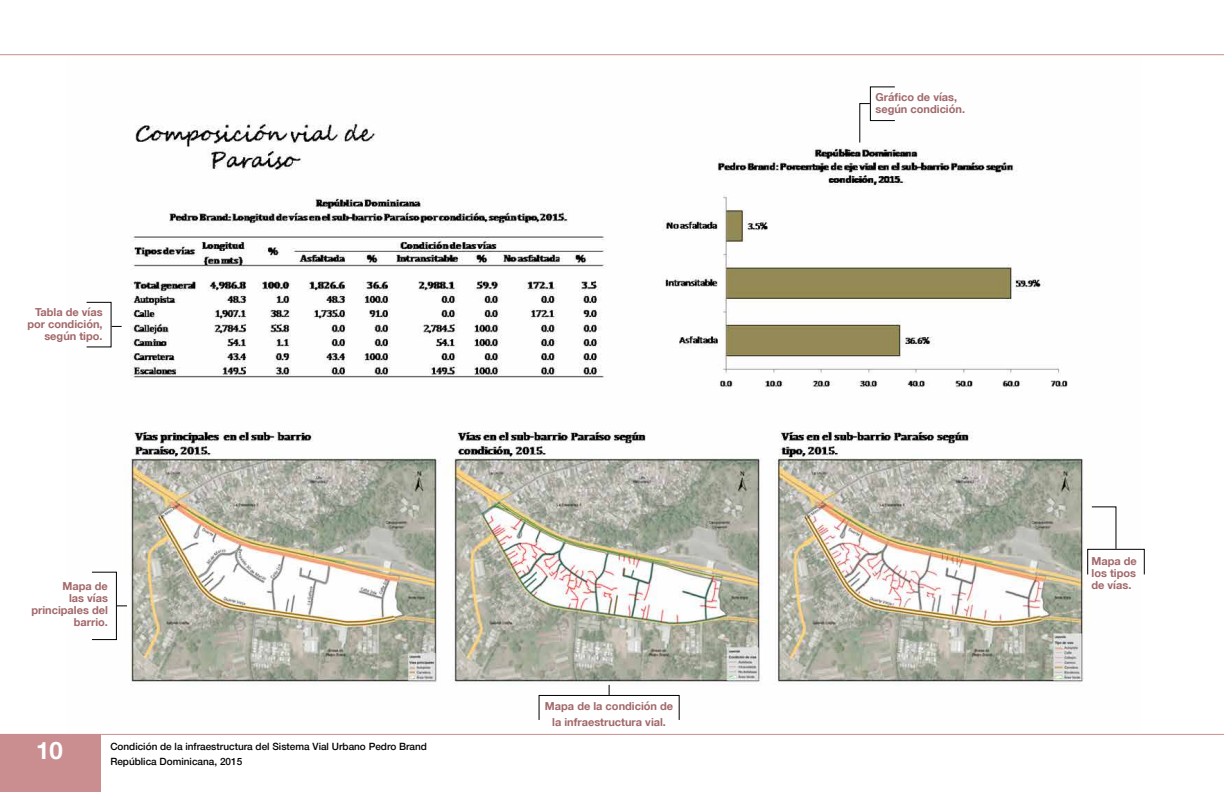
<style>
.page{position:relative;width:1224px;height:792px;background:#fff}
.page>*{position:absolute;margin:0;border:0;box-sizing:border-box;transform-origin:0 0}
.t1{font:700 24px "Helvetica Neue";color:#fff}
.t2{font:700 11px/12px "Helvetica Neue";color:#a2686a;text-align:right}
.t3{font:500 10px/14.4px "Helvetica Neue";color:#000}
</style>
<div class="page">
<div style="left:0;top:734px;width:101px;height:58px;background:#ca8e90"></div>
<hr style="left:0;top:734px;width:1224px;height:1px;background:#ca8e90">
<img style="left:86px;top:86px;width:1055px;height:634px">
<div style="left:870px;top:86px;width:25px;height:35px;border:1px solid #000"></div>
<svg style="left:859px;top:103px;width:12px;height:41px"></svg>
<div style="left:1087px;top:549px;width:58px;height:26px;border:1px solid #000"></div>
<svg style="left:1091px;top:506px;width:26px;height:44px"></svg>
<div style="left:539px;top:695px;width:141px;height:25px;border:1px solid #000"></div>
<div style="left:91px;top:572px;width:26px;height:68px;border:1px solid #000"></div>
<hr style="left:0;top:54px;width:1224px;height:1px;background:#ca8e90">
<p class="t2" style="left:28px;top:306px;width:77px">Tabla de vías por condición, según tipo.</p>
<p class="t2" style="left:31px;top:581px;width:78px">Mapa de<br>las vías principales del barrio.</p>
<h1 class="t1" style="left:36px;top:731px;width:28px">10</h1>
<p class="t3" style="left:110px;top:739px;width:318px">Condición de la infraestructura del Sistema Vial Urbano Pedro Brand<br>República Dominicana, 2015</p>
<p class="t2" style="left:545px;top:698px;width:130px;line-height:16.5px;text-align:center">Mapa de la condición de la infraestructura vial.</p>
<p class="t2" style="left:876px;top:91px;width:91px;text-align:left">Gráfico de vías, según condición.</p>
<p class="t2" style="left:1092px;top:555px;width:47px;text-align:justify">Mapa de los tipos de vías.</p>
</div>
